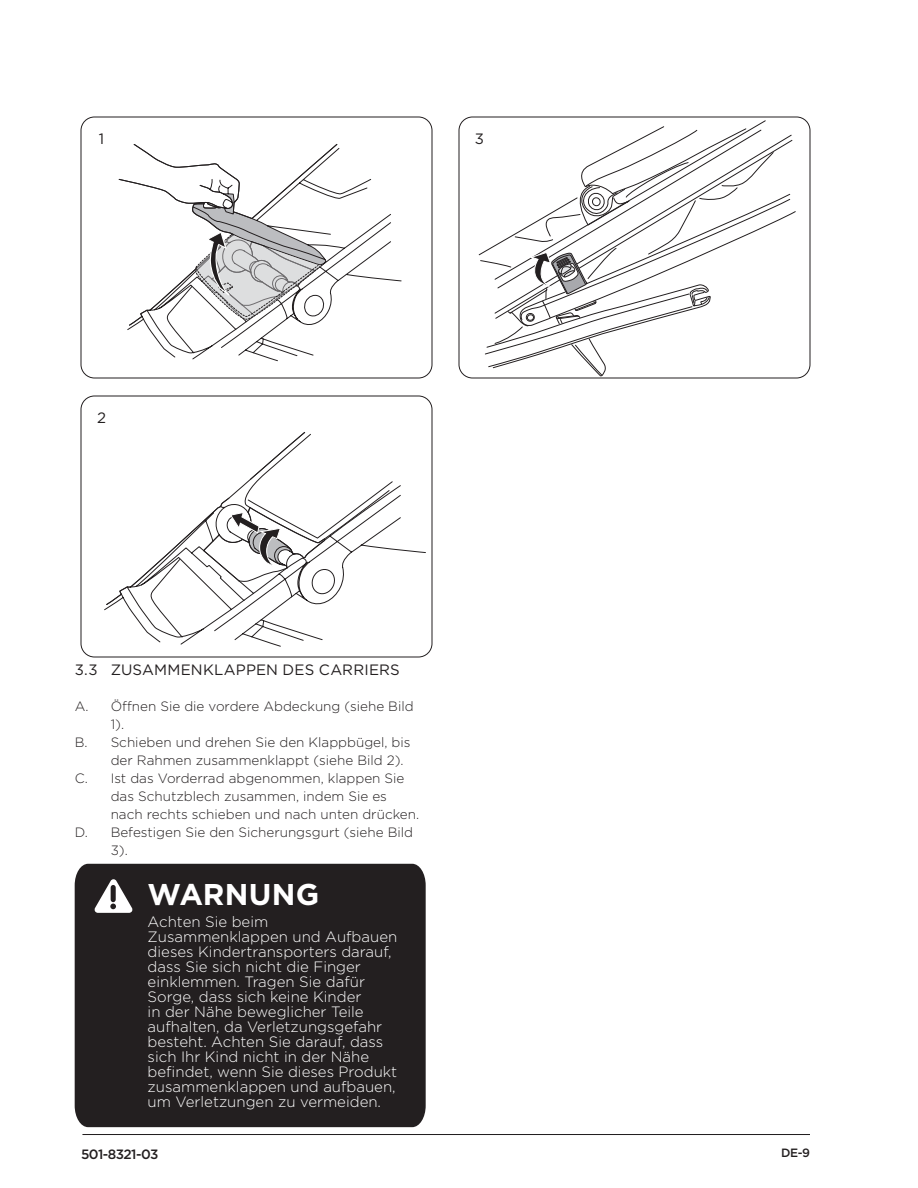
<style>
.page{position:relative;width:918px;height:1188px;background:#fff}
.page>*{position:absolute;margin:0;border:0;box-sizing:border-box;transform-origin:0 0}
.Subheading{font:700 30px "Gotham";letter-spacing:.005em;color:#fff}
.TOC-_body{font:300 15px/15px "Gotham";color:#fff}
.Subheading-2{font:15px "Gotham";letter-spacing:.01em;color:#231f20}
.body{font:300 13.5px/18px "Gotham";color:#231f20}
.t1{font:500 13.5px "Thule";letter-spacing:-.04em;color:#231f20}
.t2{font:500 12px "Thule";color:#231f20}
</style>
<div class="page">
<hr style="left:82px;top:1134px;width:728px;height:1px;background:#231f20">
<div style="left:81px;top:396px;width:351px;height:261px;border:1px solid #231f20;border-radius:13px"></div>
<div style="left:81px;top:117px;width:351px;height:261px;border:1px solid #231f20;border-radius:13px"></div>
<div style="left:459px;top:117px;width:351px;height:261px;border:1px solid #231f20;border-radius:13px"></div>
<svg style="left:478px;top:120px;width:318px;height:257px"></svg>
<svg style="left:127px;top:148px;width:275px;height:213px"></svg>
<svg style="left:118px;top:144px;width:220px;height:182px"></svg>
<svg style="left:104px;top:485px;width:322px;height:162px"></svg>
<svg style="left:106px;top:432px;width:287px;height:173px"></svg>
<div style="left:75px;top:864px;width:351px;height:263px;background:#231f20"></div>
<svg style="left:94px;top:879px;width:39px;height:34px"></svg>
<p class="Subheading-2" style="left:99px;top:129px;width:7px">1</p>
<p class="Subheading-2" style="left:475px;top:129px;width:11px">3</p>
<p class="Subheading-2" style="left:97px;top:408px;width:10px">2</p>
<p class="Subheading-2" style="left:75px;top:660px;width:326px">3.3 ZUSAMMENKLAPPEN DES CARRIERS</p>
<p class="body" style="left:111px;top:697px;width:304px;text-indent:-36px">A. Öffnen Sie die vordere Abdeckung (siehe Bild<br>1).</p>
<p class="body" style="left:111px;top:733px;width:301px;text-indent:-36px">B. Schieben und drehen Sie den Klappbügel, bis der Rahmen zusammenklappt (siehe Bild 2).</p>
<p class="body" style="left:111px;top:769px;width:310px;text-indent:-36px">C. Ist das Vorderrad abgenommen, klappen Sie das Schutzblech zusammen, indem Sie es nach rechts schieben und nach unten drücken.</p>
<p class="body" style="left:111px;top:823px;width:304px;text-indent:-36px">D. Befestigen Sie den Sicherungsgurt (siehe Bild<br>3).</p>
<p class="Subheading" style="left:148px;top:874px;width:173px">WARNUNG</p>
<p class="TOC-_body" style="left:148px;top:914px;width:251px">Achten Sie beim<br>Zusammenklappen und Aufbauen dieses Kindertransporters darauf, dass Sie sich nicht die Finger einklemmen. Tragen Sie dafür<br>Sorge, dass sich keine Kinder<br>in der Nähe beweglicher Teile aufhalten, da Verletzungsgefahr besteht. Achten Sie darauf, dass sich Ihr Kind nicht in der Nähe befindet, wenn Sie dieses Produkt zusammenklappen und aufbauen, um Verletzungen zu vermeiden.</p>
<p class="t1" style="left:81px;top:1145px;width:79px">501-8321-03</p>
<p class="t2" style="left:781px;top:1145px;width:30px">DE-9</p>
</div>
